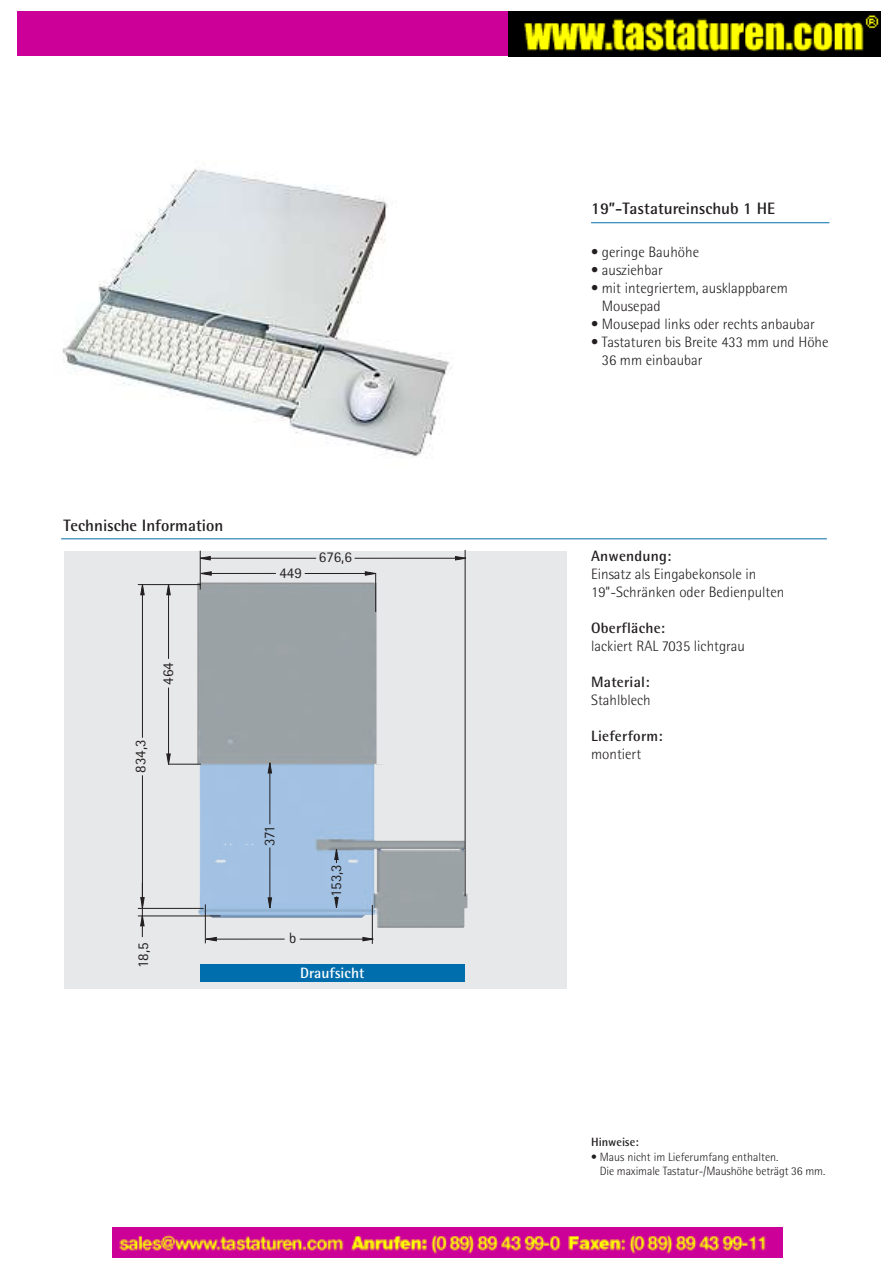
<style>
.page{position:relative;width:893px;height:1263px;background:#fff}
.page>*{position:absolute;margin:0;border:0;box-sizing:border-box;transform-origin:0 0}
.t1{font:700 16.5px "Rotis Semi Sans";color:#231f20}
.t2{font:300 15px/18px "Rotis Semi Sans";color:#231f20}
.t3{font:700 15px "Rotis Semi Sans";letter-spacing:.015em;color:#231f20}
.t4{font:15px "Rotis Sans Serif";color:#231f20}
.t5{font:700 15px "Rotis Semi Sans";letter-spacing:.005em;color:#fff}
.t6{font:14.85px "Rotis Sans Serif";color:#231f20}
.t7{font:300 12px/14.4px "Rotis Semi Sans";letter-spacing:-.01em;color:#231f20}
.t8{font:700 12px "Rotis Semi Sans";color:#231f20}
</style>
<div class="page">
<div style="left:64px;top:551px;width:502px;height:438px;background:#e7e8e9"></div>
<hr style="left:61px;top:538px;width:765px;height:1px;background:#006dad">
<hr style="left:591px;top:222px;width:238px;height:1px;background:#006dad">
<img style="left:191px;top:582px;width:276px;height:346px">
<div style="left:200px;top:964px;width:264px;height:17px;background:#006dad"></div>
<hr style="left:200px;top:551px;width:1px;height:39px;background:#231f20">
<hr style="left:465px;top:550px;width:1px;height:346px;background:#231f20">
<hr style="left:354px;top:558px;width:112px;height:1px;background:#231f20">
<svg style="left:455px;top:556px;width:11px;height:4px"></svg>
<hr style="left:200px;top:558px;width:116px;height:1px;background:#231f20">
<svg style="left:199px;top:556px;width:12px;height:4px"></svg>
<hr style="left:375px;top:573px;width:1px;height:39px;background:#231f20">
<hr style="left:305px;top:573px;width:70px;height:1px;background:#231f20">
<svg style="left:365px;top:571px;width:11px;height:5px"></svg>
<hr style="left:201px;top:573px;width:75px;height:1px;background:#231f20">
<svg style="left:200px;top:571px;width:12px;height:5px"></svg>
<hr style="left:168px;top:764px;width:33px;height:1px;background:#231f20">
<hr style="left:138px;top:584px;width:63px;height:1px;background:#231f20">
<hr style="left:168px;top:688px;width:1px;height:76px;background:#231f20">
<svg style="left:166px;top:754px;width:5px;height:11px"></svg>
<hr style="left:168px;top:585px;width:1px;height:74px;background:#231f20">
<svg style="left:166px;top:584px;width:5px;height:11px"></svg>
<hr style="left:138px;top:908px;width:66px;height:1px;background:#231f20">
<hr style="left:142px;top:775px;width:1px;height:133px;background:#231f20">
<svg style="left:140px;top:897px;width:5px;height:11px"></svg>
<hr style="left:142px;top:585px;width:1px;height:153px;background:#231f20">
<svg style="left:140px;top:584px;width:5px;height:11px"></svg>
<hr style="left:138px;top:916px;width:82px;height:1px;background:#231f20">
<svg style="left:140px;top:915px;width:4px;height:22px"></svg>
<hr style="left:205px;top:904px;width:1px;height:39px;background:#231f20">
<hr style="left:372px;top:905px;width:1px;height:39px;background:#231f20">
<hr style="left:300px;top:939px;width:73px;height:1px;background:#231f20">
<svg style="left:362px;top:937px;width:11px;height:4px"></svg>
<hr style="left:206px;top:939px;width:78px;height:1px;background:#231f20">
<svg style="left:205px;top:937px;width:12px;height:4px"></svg>
<hr style="left:269px;top:848px;width:1px;height:60px;background:#231f20">
<svg style="left:268px;top:897px;width:4px;height:12px"></svg>
<hr style="left:269px;top:763px;width:1px;height:61px;background:#231f20">
<svg style="left:268px;top:762px;width:4px;height:11px"></svg>
<svg style="left:334px;top:896px;width:4px;height:12px"></svg>
<svg style="left:334px;top:849px;width:4px;height:14px"></svg>
<hr style="left:142px;top:883px;width:1px;height:39px;background:#231f20">
<img style="left:62px;top:169px;width:390px;height:288px">
<div style="left:17px;top:11px;width:863px;height:45px;background:#c09"></div>
<img style="left:508px;top:11px;width:372px;height:45px">
<img style="left:112px;top:1228px;width:670px;height:29px">
<p class="t1" style="left:64px;top:520px;width:161px">Technische Information</p>
<p class="t4" style="left:163px;top:685px;width:24px;rotate:-90deg">464</p>
<p class="t4" style="left:135px;top:773px;width:35px;rotate:-90deg">834,3</p>
<p class="t4" style="left:138px;top:968px;width:27px;rotate:-90deg">18,5</p>
<p class="t6" style="left:279px;top:567px;width:24px">449</p>
<p class="t6" style="left:319px;top:552px;width:34px">676,6</p>
<p class="t4" style="left:264px;top:846px;width:23px;rotate:-90deg">371</p>
<p class="t6" style="left:289px;top:933px;width:9px">b</p>
<p class="t4" style="left:331px;top:897px;width:35px;rotate:-90deg">153,3</p>
<p class="t5" style="left:300px;top:967px;width:66px">Draufsicht</p>
<p class="t1" style="left:591px;top:202px;width:185px">19”-Tastatureinschub 1 HE</p>
<p class="t2" style="left:591px;top:244px;width:109px">• geringe Bauhöhe</p>
<p class="t2" style="left:591px;top:262px;width:73px">• ausziehbar</p>
<p class="t2" style="left:602px;top:280px;width:188px;text-indent:-11px">• mit integriertem, ausklappbarem<br>Mousepad</p>
<p class="t2" style="left:591px;top:316px;width:225px">• Mousepad links oder rechts anbaubar</p>
<p class="t2" style="left:602px;top:334px;width:228px;text-indent:-11px">• Tastaturen bis Breite 433 mm und Höhe<br>36 mm einbaubar</p>
<p class="t3" style="left:591px;top:551px;width:82px">Anwendung:</p>
<p class="t2" style="left:591px;top:567px;width:195px">Einsatz als Eingabekonsole in<br>19”-Schränken oder Bedienpulten</p>
<p class="t3" style="left:591px;top:623px;width:75px">Oberfläche:</p>
<p class="t2" style="left:591px;top:639px;width:155px">lackiert RAL 7035 lichtgrau</p>
<p class="t3" style="left:591px;top:677px;width:60px">Material:</p>
<p class="t2" style="left:591px;top:693px;width:61px">Stahlblech</p>
<p class="t3" style="left:591px;top:731px;width:73px">Lieferform:</p>
<p class="t2" style="left:591px;top:747px;width:52px">montiert</p>
<p class="t8" style="left:591px;top:1138px;width:49px">Hinweise:</p>
<p class="t7" style="left:599px;top:1151px;width:227px;text-indent:-9px">• Maus nicht im Lieferumfang enthalten.<br>Die maximale Tastatur-/Maushöhe beträgt 36 mm.</p>
</div>
